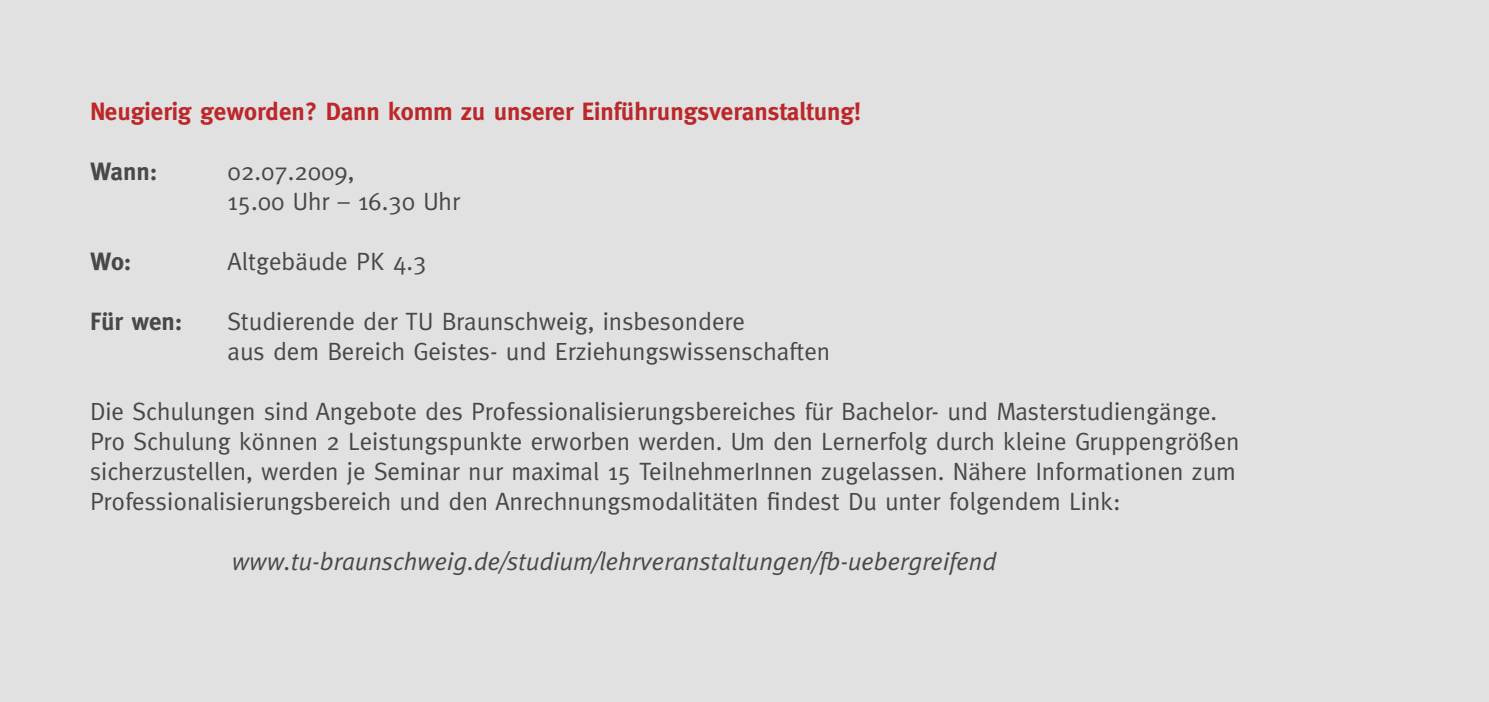
<style>
.page{position:relative;width:1489px;height:702px;background:#fff}
.page>*{position:absolute;margin:0;border:0;box-sizing:border-box;transform-origin:0 0}
.t1{font:25px/30px "Meta";color:#484848}
.t2{font:italic 25px "Meta";color:#484848}
.t3{font:700 25px "Meta";color:#bc272a}
.t4{font:700 25px "Meta";color:#484848}
</style>
<div class="page">
<div style="left:0;top:0;width:1488px;height:702px;background:#e1e1e1"></div>
<p class="t3" style="left:90px;top:97px;width:772px">Neugierig geworden? Dann komm zu unserer Einführungsveranstaltung!</p>
<p class="t4" style="left:90px;top:157px;width:69px">Wann:</p>
<p class="t1" style="left:228px;top:156px;width:234px">02.07.2009,<br>15.00 Uhr – 16.30 Uhr</p>
<p class="t4" style="left:90px;top:247px;width:43px">Wo:</p>
<p class="t1" style="left:228px;top:246px;width:200px">Altgebäude PK 4.3</p>
<p class="t4" style="left:90px;top:307px;width:94px">Für wen:</p>
<p class="t1" style="left:227px;top:306px;width:604px">Studierende der TU Braunschweig, insbesondere<br>aus dem Bereich Geistes- und Erziehungswissenschaften</p>
<p class="t1" style="left:90px;top:396px;width:1150px">Die Schulungen sind Angebote des Professionalisierungsbereiches für Bachelor- und Masterstudiengänge.<br>Pro Schulung können 2 Leistungspunkte erworben werden. Um den Lernerfolg durch kleine Gruppengrößen sicherzustellen, werden je Seminar nur maximal 15 TeilnehmerInnen zugelassen. Nähere Informationen zum Professionalisierungsbereich und den Anrechnungsmodalitäten findest Du unter folgendem Link:</p>
<p class="t2" style="left:232px;top:547px;width:766px">www.tu-braunschweig.de/studium/lehrveranstaltungen/fb-uebergreifend</p>
</div>
